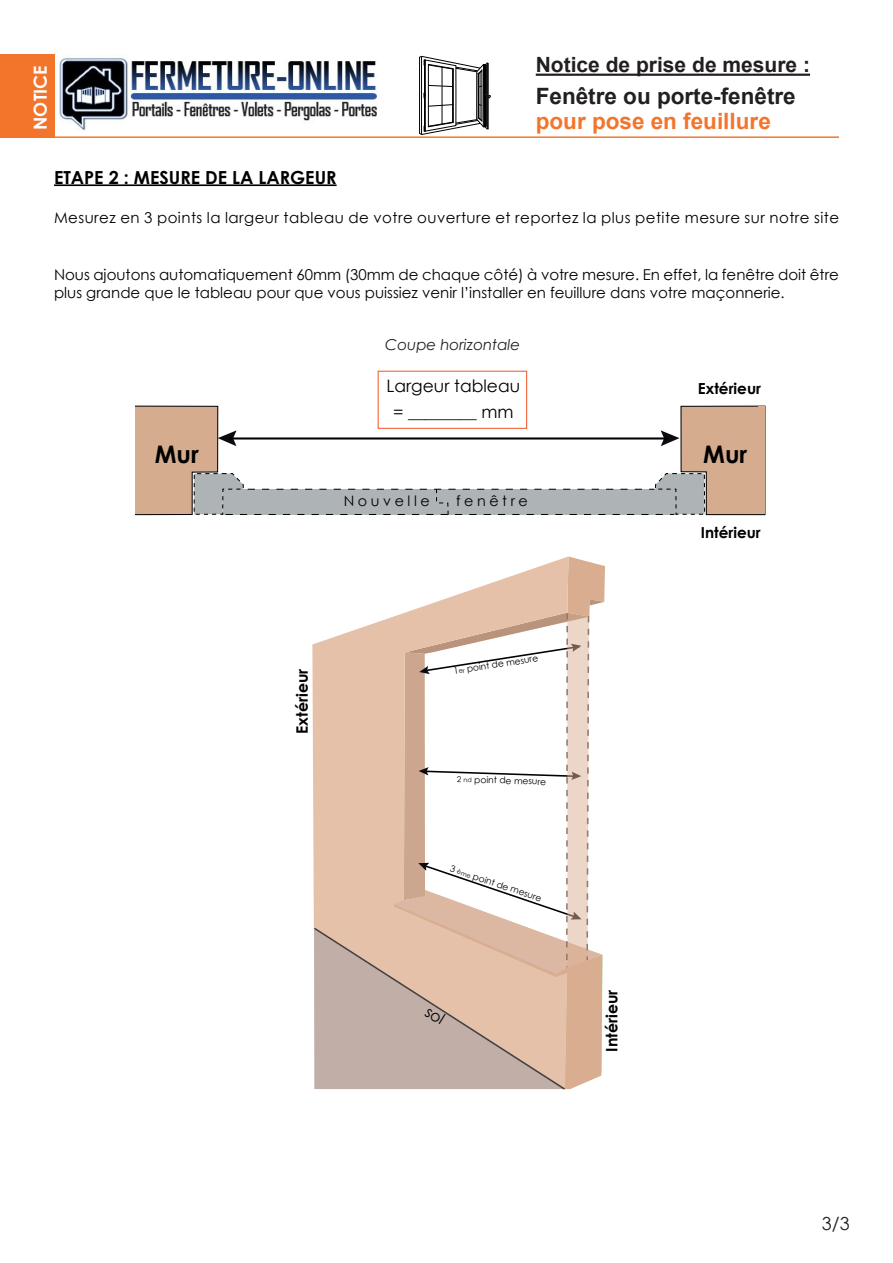
<style>
.page{position:relative;width:893px;height:1263px;background:#fff}
.page>*{position:absolute;margin:0;border:0;box-sizing:border-box;transform-origin:0 0}
.t1{font:700 24.15px "Century Gothic";color:#000}
.t2{font:700 22.5px "Arial";color:#231f20}
.t3{font:700 22.5px "Arial";color:#f3752c}
.t4{font:700 21px "Arial";color:#231f20}
.t5{font:700 18px "Century Gothic";color:#000}
.t6{font:700 18px "Century Gothic";color:#fff}
.t7{font:18px "Century Gothic";color:#231f20}
.t8{font:17.1px/26.2px "Century Gothic";color:#000;text-align:center}
.t9{font:700 15.75px "Century Gothic";color:#000}
.t10{font:700 15.3px "Century Gothic";color:#000}
.t11{font:700 15.15px "Century Gothic";color:#000}
.t12{font:15px/18px "Century Gothic";color:#000}
.t13{font:15px "Century Gothic";letter-spacing:.03em;color:#000}
.t14{font:italic 15px "Century Gothic";color:#231f20}
.t15{font:14.4px "Century Gothic";letter-spacing:.25em;color:#000}
.t16{font:9.15px "Century Gothic";color:#000}
.s1{font-size:6.3px}
.s2{font-size:8.1px}
</style>
<div class="page">
<hr style="left:536px;top:74px;width:274px;height:2px;background:#231f20">
<hr style="left:54px;top:136px;width:785px;height:2px;background:#f3752c">
<div style="left:0;top:54px;width:54px;height:84px;background:#f3752c"></div>
<svg style="left:419px;top:56px;width:71px;height:79px"></svg>
<hr style="left:54px;top:184px;width:283px;height:2px;background:#000">
<div style="left:378px;top:371px;width:149px;height:58px;border:1px solid #f1582a"></div>
<svg style="left:135px;top:405px;width:630px;height:111px"></svg>
<img style="left:59px;top:58px;width:319px;height:73px">
<svg style="left:312px;top:556px;width:293px;height:533px"></svg>
<p class="t6" style="left:27px;top:130px;width:66px;rotate:-90deg">NOTICE</p>
<h3 class="t4" style="left:536px;top:51px;width:276px">Notice de prise de mesure :</h3>
<h2 class="t2" style="left:536px;top:81px;width:262px">Fenêtre ou porte-fenêtre</h2>
<h2 class="t3" style="left:536px;top:107px;width:237px">pour pose en feuillure</h2>
<p class="t5" style="left:54px;top:163px;width:284px">ETAPE 2 : MESURE DE LA LARGEUR</p>
<p class="t13" style="left:54px;top:207px;width:787px">Mesurez en 3 points la largeur tableau de votre ouverture et reportez la plus petite mesure sur notre site</p>
<p class="t12" style="left:54px;top:265px;width:786px">Nous ajoutons automatiquement 60mm (30mm de chaque côté) à votre mesure. En effet, la fenêtre doit être plus grande que le tableau pour que vous puissiez venir l’installer en feuillure dans votre maçonnerie.</p>
<p class="t14" style="left:385px;top:334px;width:137px">Coupe horizontale</p>
<p class="t8" style="left:386px;top:372px;width:135px">Largeur tableau = ________ mm</p>
<p class="t10" style="left:698px;top:377px;width:65px">Extérieur</p>
<h1 class="t1" style="left:155px;top:436px;width:46px">Mur</h1>
<h1 class="t1" style="left:703px;top:436px;width:46px">Mur</h1>
<p class="t15" style="left:344px;top:491px;width:88px">Nouvelle</p>
<p class="t15" style="left:456px;top:491px;width:73px">fenêtre</p>
<p class="t9" style="left:290px;top:734px;width:67px;rotate:-90deg">Extérieur</p>
<p class="t16" style="left:453px;top:665px;width:87px;rotate:-9deg">1<span class="s1">er</span> point de mesure</p>
<p class="t16" style="left:457px;top:772px;width:91px;rotate:2deg"><span class="s2">2</span> <span class="s1">nd</span> point de mesure</p>
<p class="t16" style="left:453px;top:861px;width:97px;rotate:19deg">3 <span class="s1">ème</span> point de mesure</p>
<p class="t9" style="left:600px;top:1052px;width:64px;rotate:-90deg">Intérieur</p>
<p class="t11" style="left:701px;top:521px;width:61px">Intérieur</p>
<p class="t7" style="left:822px;top:1211px;width:29px">3/3</p>
</div>
